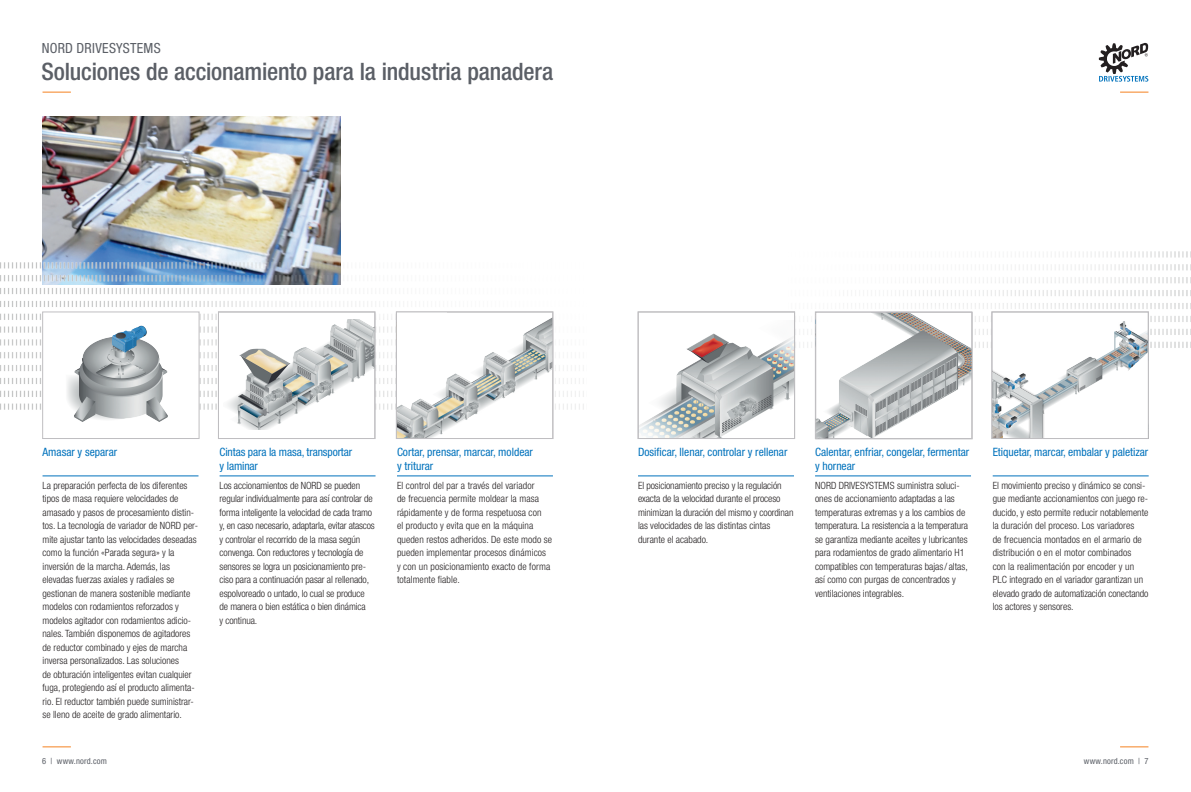
<style>
.page{position:relative;width:1191px;height:792px;background:#fff}
.page>*{position:absolute;margin:0;border:0;box-sizing:border-box;transform-origin:0 0}
.t1{font:500 condensed 24px "Helvetica Neue LT Std";letter-spacing:-.01em;color:#5b5f66}
.t2{font:condensed 14px "Helvetica Neue LT Std";letter-spacing:.02em;color:#5b5f66}
.t3{font:condensed 11.5px/14px "Helvetica Neue LT Std";color:#0072bc}
.t4{font:300 condensed 10px/13.5px "Helvetica Neue LT Std";color:#231f20}
.t5{font:condensed 8.5px "Helvetica Neue LT Std";letter-spacing:.02em;color:#5b5f66}
</style>
<div class="page">
<svg style="left:43px;top:746px;width:28px;height:1px"></svg>
<svg style="left:1120px;top:746px;width:28px;height:1px"></svg>
<svg style="left:43px;top:92px;width:28px;height:1px"></svg>
<svg style="left:1120px;top:92px;width:28px;height:1px"></svg>
<svg style="left:1098px;top:43px;width:50px;height:39px"></svg>
<img style="left:42px;top:117px;width:298px;height:144px">
<img style="left:0;top:261px;width:584px;height:153px">
<hr style="left:219px;top:476px;width:156px;height:1px;background:#0072bc">
<hr style="left:397px;top:476px;width:156px;height:1px;background:#0072bc">
<hr style="left:638px;top:476px;width:156px;height:1px;background:#0072bc">
<hr style="left:815px;top:476px;width:156px;height:1px;background:#0072bc">
<hr style="left:992px;top:476px;width:156px;height:1px;background:#0072bc">
<img style="left:788px;top:251px;width:403px;height:100px">
<hr style="left:43px;top:476px;width:155px;height:1px;background:#0072bc">
<div style="left:43px;top:312px;width:156px;height:127px;background:#fff;border:1px solid #bfbec1"></div>
<img style="left:67px;top:325px;width:101px;height:97px">
<img style="left:993px;top:315px;width:153px;height:122px">
<svg style="left:1056px;top:352px;width:90px;height:85px"></svg>
<div style="left:991px;top:312px;width:157px;height:127px;border:1px solid #bfbec1"></div>
<div style="left:638px;top:312px;width:156px;height:127px;background:#fff"></div>
<img style="left:640px;top:333px;width:152px;height:104px">
<div style="left:638px;top:312px;width:156px;height:127px;border:1px solid #bfbec1"></div>
<img style="left:817px;top:314px;width:153px;height:123px">
<div style="left:815px;top:312px;width:55px;height:44px;background:#fff"></div>
<div style="left:815px;top:312px;width:157px;height:127px;border:1px solid #bfbec1"></div>
<img style="left:398px;top:314px;width:153px;height:123px">
<div style="left:397px;top:312px;width:49px;height:52px;background:#fff"></div>
<div style="left:396px;top:312px;width:157px;height:127px;border:1px solid #bfbec1"></div>
<div style="left:218px;top:312px;width:157px;height:127px;background:#fff"></div>
<img style="left:227px;top:319px;width:146px;height:110px">
<svg style="left:227px;top:319px;width:91px;height:35px"></svg>
<div style="left:218px;top:312px;width:157px;height:127px;border:1px solid #bfbec1"></div>
<h2 class="t2" style="left:42px;top:40px;width:120px">NORD DRIVESYSTEMS</h2>
<h1 class="t1" style="left:41px;top:57px;width:513px">Soluciones de accionamiento para la industria panadera</h1>
<p class="t3" style="left:43px;top:445px;width:76px">Amasar y separar</p>
<p class="t4" style="left:43px;top:478px;width:157px">La preparación perfecta de los diferentes tipos de masa requiere velocidades de amasado y pasos de procesamiento distin&shy;tos. La tecnología de variador de NORD per&shy;mite ajustar tanto las velocidades deseadas como la función «Parada segura» y la</p>
<p class="t4" style="left:43px;top:559px;width:150px">inversión de la marcha. Además, las elevadas fuerzas axiales y radiales se gestionan de manera sostenible mediante modelos con rodamientos reforzados y modelos agitador con rodamientos adicio&shy;nales. También disponemos de agitadores de reductor combinado y ejes de marcha inversa personalizados. Las soluciones</p>
<p class="t4" style="left:43px;top:667px;width:154px">de obturación inteligentes evitan cualquier fuga, protegiendo así el producto alimenta&shy;rio. El reductor también puede suministrar&shy;se lleno de aceite de grado alimentario.</p>
<p class="t3" style="left:219px;top:445px;width:134px">Cintas para la masa, transportar</p>
<p class="t3" style="left:219px;top:459px;width:40px">y laminar</p>
<p class="t4" style="left:219px;top:478px;width:157px">Los accionamientos de NORD se pueden regular individualmente para así controlar de forma inteligente la velocidad de cada tramo y, en caso necesario, adaptarla, evitar atascos y controlar el recorrido de la masa según convenga. Con reductores y tecnología de sensores se logra un posicionamiento pre&shy;ciso para a continuación pasar al rellenado, espolvoreado o untado, lo cual se produce</p>
<p class="t4" style="left:219px;top:600px;width:148px">de manera o bien estática o bien dinámica</p>
<p class="t4" style="left:219px;top:613px;width:39px">y continua.</p>
<p class="t3" style="left:397px;top:445px;width:137px">Cortar, prensar, marcar, moldear</p>
<p class="t3" style="left:397px;top:459px;width:38px">y triturar</p>
<p class="t4" style="left:397px;top:478px;width:157px">El control del par a través del variador<br>de frecuencia permite moldear la masa rápidamente y de forma respetuosa con<br>el producto y evita que en la máquina queden restos adheridos. De este modo se pueden implementar procesos dinámicos y con un posicionamiento exacto de forma totalmente fiable.</p>
<p class="t3" style="left:638px;top:445px;width:151px">Dosificar, llenar, controlar y rellenar</p>
<p class="t4" style="left:638px;top:478px;width:157px">El posicionamiento preciso y la regulación exacta de la velocidad durante el proceso minimizan la duración del mismo y coordinan</p>
<p class="t4" style="left:638px;top:519px;width:134px">las velocidades de las distintas cintas durante el acabado.</p>
<p class="t3" style="left:815px;top:445px;width:156px">Calentar, enfriar, congelar, fermentar y hornear</p>
<p class="t4" style="left:815px;top:478px;width:152px">NORD DRIVESYSTEMS suministra soluci&shy;ones de accionamiento adaptadas a las temperaturas extremas y a los cambios de</p>
<p class="t4" style="left:815px;top:519px;width:154px">temperatura. La resistencia a la temperatura se garantiza mediante aceites y lubricantes para rodamientos de grado alimentario H1 compatibles con temperaturas bajas/ altas, así como con purgas de concentrados y ventilaciones integrables.</p>
<p class="t3" style="left:992px;top:445px;width:157px">Etiquetar, marcar, embalar y paletizar</p>
<p class="t4" style="left:992px;top:478px;width:157px">El movimiento preciso y dinámico se consi&shy;gue mediante accionamientos con juego re&shy;ducido, y esto permite reducir notablemente la duración del proceso. Los variadores<br>de frecuencia montados en el armario de distribución o en el motor combinados</p>
<p class="t4" style="left:992px;top:559px;width:143px">con la realimentación por encoder y un</p>
<p class="t4" style="left:992px;top:573px;width:152px">PLC integrado en el variador garantizan un</p>
<p class="t4" style="left:992px;top:586px;width:157px">elevado grado de automatización conectando los actores y sensores.</p>
<p class="t5" style="left:42px;top:756px;width:66px">6 | www.nord.com</p>
<p class="t5" style="left:1083px;top:756px;width:66px">www.nord.com | 7</p>
</div>
